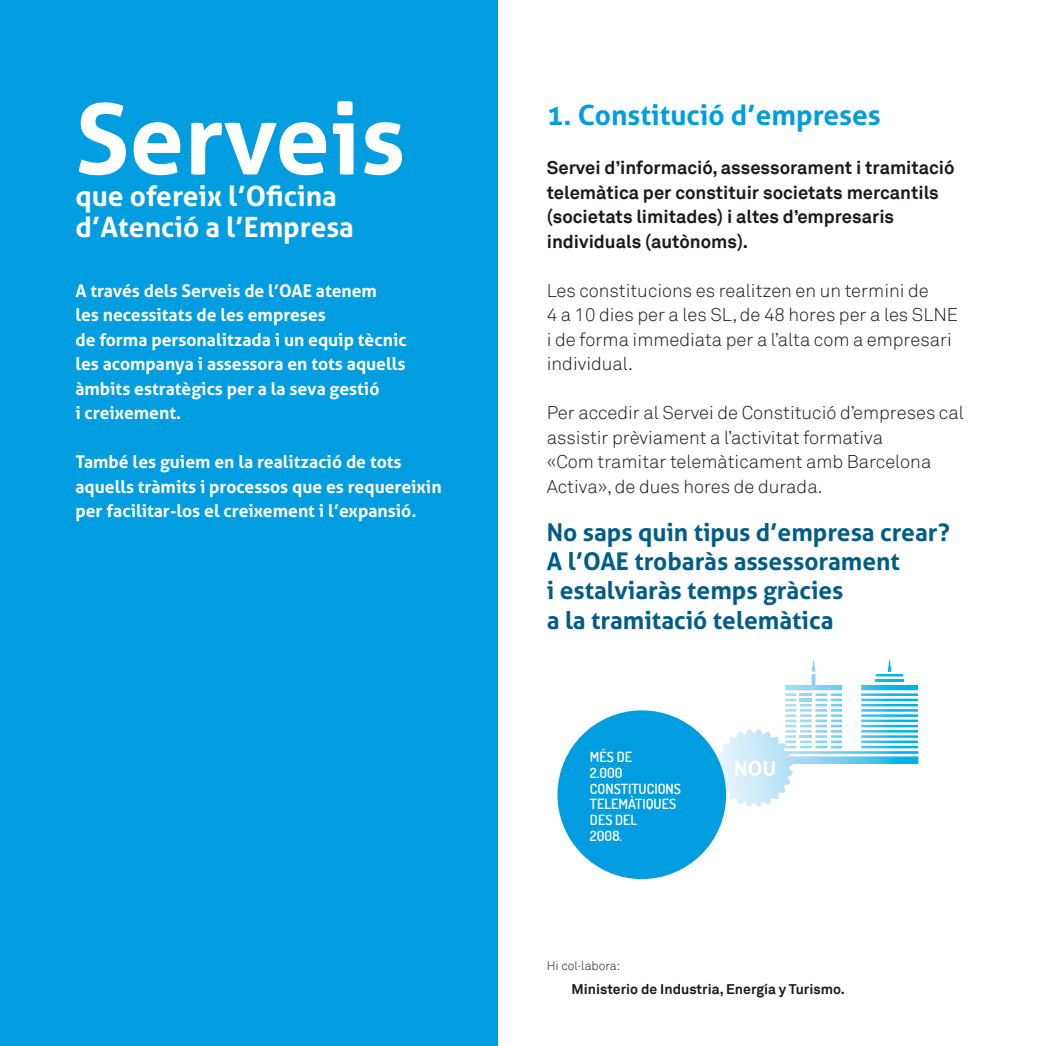
<style>
.page{position:relative;width:1044px;height:1046px;background:#fff}
.page>*{position:absolute;margin:0;border:0;box-sizing:border-box;transform-origin:0 0}
.t1{font:700 98px "Aller";color:#fff}
.t2{font:700 28px/31.5px "Aller";color:#fff}
.t3{font:700 28px "Aller";color:#009ee0}
.t4{font:700 24.5px/29.4px "Aller";color:#005d87}
.t5{font:300 18.38px/24.5px "Akkurat";color:#1a171c}
.t6{font:700 18.38px/24.5px "Akkurat";color:#1a171c}
.t7{font:700 17.5px/24.5px "Aller";color:#fff}
.t8{font:600 14px/15.8px "Dosis";color:#fff}
.t9{font:700 14px "Akkurat";color:#1a171c}
.t10{font:300 12.25px "Akkurat";color:#1a171c}
</style>
<div class="page">
<div style="left:0;top:0;width:497px;height:1045px;background:#009ee0"></div>
<svg style="left:717px;top:658px;width:201px;height:148px"></svg>
<div style="left:557px;top:710px;width:169px;height:168px;background:#009ee0;border-radius:50%"></div>
<h1 class="t1" style="left:75px;top:79px;width:331px">Serveis</h1>
<h2 class="t2" style="left:75px;top:180px;width:280px">que ofereix l’Oficina d’Atenció a l’Empresa</h2>
<p class="t7" style="left:75px;top:278px;width:333px">A través dels Serveis de l’OAE atenem<br>les necessitats de les empreses<br>de forma personalitzada i un equip tècnic les acompanya i assessora en tots aquells àmbits estratègics per a la seva gestió<br>i creixement.</p>
<p class="t7" style="left:75px;top:449px;width:368px">També les guiem en la realització de tots aquells tràmits i processos que es requereixin per facilitar-los el creixement i l’expansió.</p>
<h2 class="t3" style="left:547px;top:98px;width:335px">1. Constitució d’empreses</h2>
<p class="t6" style="left:547px;top:155px;width:409px">Servei d’informació, assessorament i tramitació telemàtica per constituir societats mercantils (societats limitades) i altes d’empresaris individuals (autònoms).</p>
<p class="t5" style="left:547px;top:278px;width:413px">Les constitucions es realitzen en un termini de<br>4 a 10 dies per a les SL, de 48 hores per a les SLNE i de forma immediata per a l’alta com a empresari individual.</p>
<p class="t5" style="left:547px;top:401px;width:418px">Per accedir al Servei de Constitució d’empreses cal assistir prèviament a l’activitat formativa<br>«Com tramitar telemàticament amb Barcelona Activa», de dues hores de durada.</p>
<h3 class="t4" style="left:547px;top:517px;width:404px">No saps quin tipus d’empresa crear?<br>A l’OAE trobaràs assessorament<br>i estalviaràs temps gràcies<br>a la tramitació telemàtica</h3>
<p class="t8" style="left:590px;top:748px;width:93px">MÉS DE<br>2.000<br>CONSTITUCIONS<br>TELEMÀTIQUES<br>DES DEL<br>2008.</p>
<p class="t10" style="left:547px;top:957px;width:75px">Hi col·labora:</p>
<p class="t9" style="left:571px;top:980px;width:275px">Ministerio de Industria, Energía y Turismo.</p>
</div>
